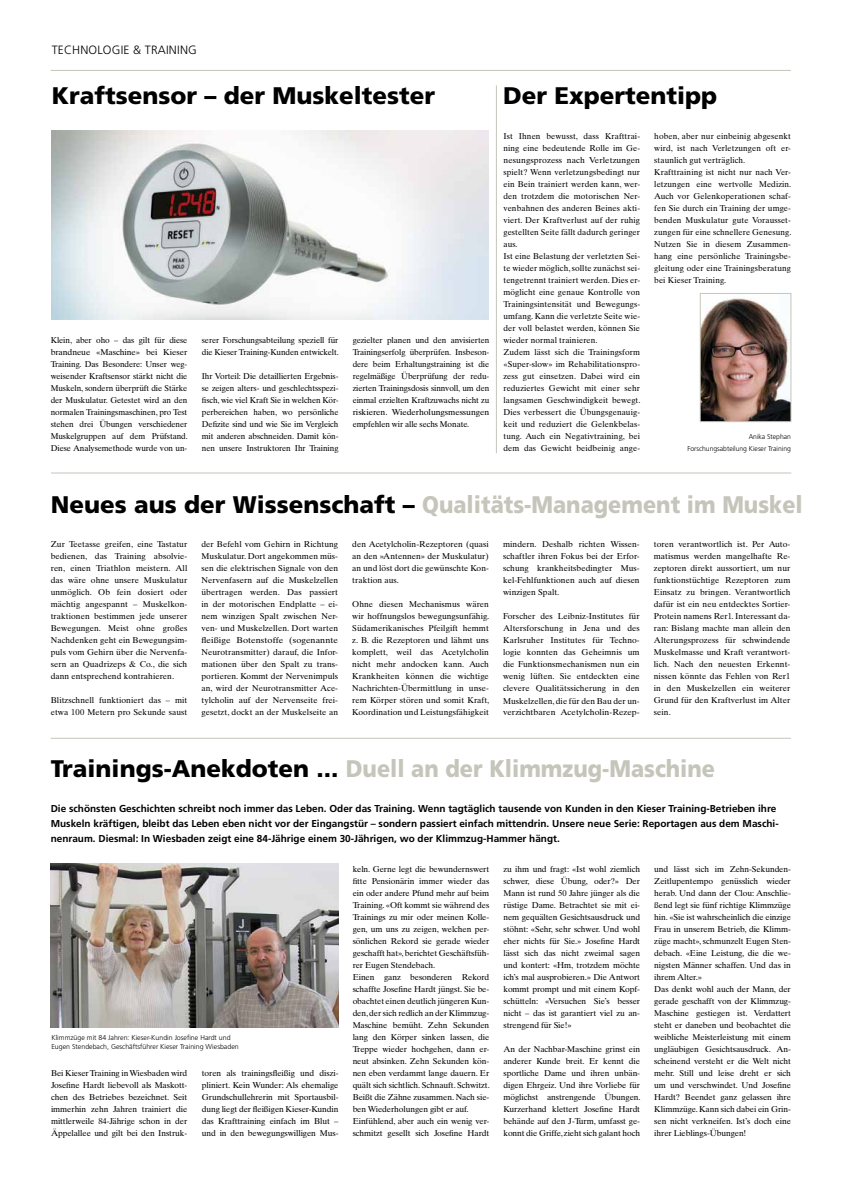
<style>
.page{position:relative;width:842px;height:1191px;background:#fff}
.page>*{position:absolute;margin:0;border:0;box-sizing:border-box;transform-origin:0 0}
.t1{font:900 24px "Frutiger LT";color:#c6c5bb;scale:.9 1}
.t2{font:900 24px "Frutiger LT";color:#000}
.t3{font:300 12px "Frutiger LT";color:#000}
.t4{font:700 10px/15px "Frutiger LT";color:#000}
.t5{font:8.5px/12px "Times Ten CE";letter-spacing:-.01em;color:#000;text-align:justify}
.t6{font:8.5px/12px "Times Ten CE";letter-spacing:.01em;color:#000}
.t7{font:300 7px/12px "Frutiger LT";color:#000;text-align:right}
.s1{color:#000}
</style>
<div class="page">
<hr style="left:51px;top:70px;width:740px;height:1px;background:#c6c5bb">
<hr style="left:51px;top:473px;width:740px;height:1px;background:#c6c5bb">
<hr style="left:51px;top:738px;width:740px;height:1px;background:#c6c5bb">
<hr style="left:496px;top:85px;width:1px;height:368px;background:#c6c5bb">
<img style="left:702px;top:298px;width:87px;height:122px">
<div style="left:700px;top:293px;width:91px;height:129px;border:1px solid #c6c5bb"></div>
<img style="left:51px;top:131px;width:438px;height:188px">
<img style="left:51px;top:864px;width:287px;height:163px">
<h2 class="t3" style="left:52px;top:43px;width:14px">Tech</h2>
<h2 class="t3" style="left:80px;top:43px;width:16px">nologie</h2>
<h2 class="t3" style="left:133px;top:43px;width:63px">&amp; Training</h2>
<h1 class="t2" style="left:52px;top:81px;width:385px">Kraftsensor – der Muskeltester</h1>
<h1 class="t2" style="left:503px;top:81px;width:216px">Der Expertentipp</h1>
<p class="t5" style="left:51px;top:334px;width:139px">Klein, aber oho – das gilt für diese brandneue «Maschine» bei Kieser Training. Das Besondere: Unser weg&shy;weisender Kraftsensor stärkt nicht die Muskeln, sondern überprüft die Stärke der Muskulatur. Getestet wird an den normalen Trainingsmaschinen, pro Test stehen drei Übungen verschiedener Muskelgruppen auf dem Prüfstand.<br>Diese Analysemethode wurde von un-</p>
<p class="t5" style="left:202px;top:334px;width:138px">serer Forschungsabteilung speziell für die Kieser Training-Kunden entwickelt.</p>
<p class="t5" style="left:202px;top:370px;width:138px">Ihr Vorteil: Die detaillierten Ergebnis&shy;se zeigen alters- und geschlechtsspezi&shy;fisch, wie viel Kraft Sie in welchen Kör&shy;perbereichen haben, wo persönliche Defizite sind und wie Sie im Vergleich mit anderen abschneiden. Damit kön&shy;nen unsere Instruktoren Ihr Training</p>
<p class="t5" style="left:353px;top:334px;width:138px">gezielter planen und den anvisierten Trainingserfolg überprüfen. Insbeson&shy;dere beim Erhaltungstraining ist die regelmäßige Überprüfung der redu&shy;zierten Trainingsdosis sinnvoll, um den einmal erzielten Kraftzuwachs nicht zu riskieren. Wiederholungsmessungen empfehlen wir alle sechs Monate.</p>
<p class="t6" style="left:503px;top:130px;width:139px">Ist Ihnen bewusst, dass Krafttrai&shy;ning eine bedeutende Rolle im Ge&shy;nesungsprozess nach Verletzungen spielt? Wenn verletzungsbedingt nur ein Bein trainiert werden kann, wer&shy;den trotzdem die motorischen Ner&shy;venbahnen des anderen Beines akti&shy;viert. Der Kraftverlust auf der ruhig gestellten Seite fällt dadurch geringer aus.<br>Ist eine Belastung der verletzten Sei&shy;te wieder möglich, sollte zunächst sei&shy;tengetrennt trainiert werden. Dies er&shy;möglicht eine genaue Kontrolle von Trainingsintensität und Bewegungs&shy;umfang. Kann die verletzte Seite wie&shy;der voll belastet werden, können Sie wieder normal trainieren.<br>Zudem lässt sich die Trainingsform «Super-slow» im Rehabilitationspro&shy;zess gut einsetzen. Dabei wird ein reduziertes Gewicht mit einer sehr langsamen Geschwindigkeit bewegt.<br>Dies verbessert die Übungsgenauig&shy;keit und reduziert die Gelenkbelas&shy;tung. Auch ein Negativtraining, bei dem das Gewicht beidbeinig ange-</p>
<p class="t6" style="left:654px;top:130px;width:139px">hoben, aber nur einbeinig abgesenkt wird, ist nach Verletzungen oft er&shy;staunlich gut verträglich.<br>Krafttraining ist nicht nur nach Ver&shy;letzungen eine wertvolle Medizin.<br>Auch vor Gelenkoperationen schaf&shy;fen Sie durch ein Training der umge&shy;benden Muskulatur gute Vorausset&shy;zungen für eine schnellere Genesung.<br>Nutzen Sie in diesem Zusammen&shy;hang eine persönliche Trainingsbe&shy;gleitung oder eine Trainingsberatung bei Kieser Training.</p>
<p class="t7" style="left:687px;top:431px;width:105px">Anika Stephan<br>Forschungsabteilung Kieser Training</p>
<h1 class="t1" style="left:51px;top:490px;width:837px"><span class="s1">Neues aus der Wissenschaft –</span> Qualitäts-Management im Muskel</h1>
<p class="t5" style="left:51px;top:538px;width:138px">Zur Teetasse greifen, eine Tastatur bedienen, das Training absolvie&shy;ren, einen Triathlon meistern. All das wäre ohne unsere Muskulatur unmöglich. Ob fein dosiert oder mächtig angespannt – Muskelkon&shy;traktionen bestimmen jede unserer Bewegungen. Meist ohne großes Nachdenken geht ein Bewegungsim&shy;puls vom Gehirn über die Nervenfa&shy;sern an Quadrizeps &amp; Co., die sich dann entsprechend kontrahieren.</p>
<p class="t5" style="left:51px;top:694px;width:138px">Blitzschnell funktioniert das – mit etwa 100 Metern pro Sekunde saust</p>
<p class="t5" style="left:202px;top:538px;width:138px">der Befehl vom Gehirn in Richtung Muskulatur. Dort angekommen müs&shy;sen die elektrischen Signale von den Nervenfasern auf die Muskelzellen übertragen werden. Das passiert in der motorischen Endplatte – ei&shy;nem winzigen Spalt zwischen Ner&shy;ven- und Muskelzellen. Dort warten fleißige Botenstoffe (sogenannte Neurotransmitter) darauf, die Infor&shy;mationen über den Spalt zu trans&shy;portieren. Kommt der Nervenimpuls an, wird der Neurotransmitter Ace&shy;tylcholin auf der Nervenseite frei&shy;gesetzt, dockt an der Muskelseite an</p>
<p class="t5" style="left:352px;top:538px;width:138px">den Acetylcholin-Rezeptoren (quasi an den »Antennen» der Muskulatur) an und löst dort die gewünschte Kon&shy;traktion aus.</p>
<p class="t5" style="left:352px;top:598px;width:139px">Ohne diesen Mechanismus wären wir hoffnungslos bewegungsunfähig.<br>Südamerikanisches Pfeilgift hemmt z. B. die Rezeptoren und lähmt uns komplett, weil das Acetylcholin nicht mehr andocken kann. Auch Krankheiten können die wichtige Nachrichten-Übermittlung in unse&shy;rem Körper stören und somit Kraft, Koordination und Leistungsfähigkeit</p>
<p class="t5" style="left:503px;top:538px;width:138px">mindern. Deshalb richten Wissen&shy;schaftler ihren Fokus bei der Erfor&shy;schung krankheitsbedingter Mus&shy;kel-Fehlfunktionen auch auf diesen winzigen Spalt.</p>
<p class="t5" style="left:503px;top:610px;width:138px">Forscher des Leibniz-Institutes für Altersforschung in Jena und des Karlsruher Institutes für Techno&shy;logie konnten das Geheimnis um die Funktionsmechanismen nun ein wenig lüften. Sie entdeckten eine clevere Qualitätssicherung in den Muskelzellen, die für den Bau der un&shy;verzichtbaren Acetylcholin-Rezep-</p>
<p class="t5" style="left:654px;top:538px;width:138px">toren verantwortlich ist. Per Auto&shy;matismus werden mangelhafte Re&shy;zeptoren direkt aussortiert, um nur funktionstüchtige Rezeptoren zum Einsatz zu bringen. Verantwortlich dafür ist ein neu entdecktes Sortier-Protein namens Rer1. Interessant da&shy;ran: Bislang machte man allein den Alterungsprozess für schwindende Muskelmasse und Kraft verantwort&shy;lich. Nach den neuesten Erkennt&shy;nissen könnte das Fehlen von Rer1 in den Muskelzellen ein weiterer Grund für den Kraftverlust im Alter sein.</p>
<h1 class="t1" style="left:51px;top:754px;width:740px"><span class="s1">Trainings-Anekdoten ...</span> Duell an der Klimmzug-Maschine</h1>
<p class="t4" style="left:51px;top:801px;width:729px">Die schönsten Geschichten schreibt noch immer das Leben. Oder das Training. Wenn tagtäglich tausende von Kunden in den Kieser Training-Betrieben ihre<br>Muskeln kräftigen, bleibt das Leben eben nicht vor der Eingangstür – sondern passiert einfach mittendrin. Unsere neue Serie: Reportagen aus dem Maschi&shy;nenraum. Diesmal: In Wiesbaden zeigt eine 84-Jährige einem 30-Jährigen, wo der Klimmzug-Hammer hängt.</p>
<p class="t7" style="left:51px;top:1033px;width:189px;line-height:9px;text-align:left">Klimmzüge mit 84 Jahren: Kieser-Kundin Josefine Hardt und<br>Eugen Stendebach, Geschäftsführer Kieser Training Wiesbaden</p>
<p class="t5" style="left:51px;top:1066px;width:138px">Bei Kieser Training in Wiesbaden wird Josefine Hardt liebevoll als Maskott&shy;chen des Betriebes bezeichnet. Seit immerhin zehn Jahren trainiert die mittlerweile 84-Jährige schon in der Äppelallee und gilt bei den Instruk-</p>
<p class="t5" style="left:202px;top:1066px;width:138px">toren als trainingsfleißig und diszi&shy;pliniert. Kein Wunder: Als ehemalige Grundschullehrerin mit Sportausbil&shy;dung liegt der fleißigen Kieser-Kundin das Krafttraining einfach im Blut – und in den bewegungswilligen Mus-</p>
<p class="t5" style="left:353px;top:862px;width:139px;text-align:left">keln. Gerne legt die bewundernswert fitte Pensionärin immer wieder das ein oder andere Pfund mehr auf beim Training. «Oft kommt sie während des Trainings zu mir oder meinen Kolle&shy;gen, um uns zu zeigen, welchen per&shy;sönlichen Rekord sie gerade wieder geschafft hat», berichtet Geschäftsfüh&shy;rer Eugen Stendebach.<br>Einen ganz besonderen Rekord schaffte Josefine Hardt jüngst. Sie be&shy;obachtet einen deutlich jüngeren Kun&shy;den, der sich redlich an der Klimmzug-Maschine bemüht. Zehn Sekunden lang den Körper sinken lassen, die Treppe wieder hochgehen, dann er&shy;neut absinken. Zehn Sekunden kön&shy;nen eben verdammt lange dauern. Er quält sich sichtlich. Schnauft. Schwitzt.<br>Beißt die Zähne zusammen. Nach sie&shy;ben Wiederholungen gibt er auf.<br>Einfühlend, aber auch ein wenig ver&shy;schmitzt gesellt sich Josefine Hardt</p>
<p class="t5" style="left:503px;top:862px;width:138px">zu ihm und fragt: «Ist wohl ziemlich schwer, diese Übung, oder?» Der Mann ist rund 50 Jahre jünger als die rüstige Dame. Betrachtet sie mit ei&shy;nem gequälten Gesichtsausdruck und stöhnt: «Sehr, sehr schwer. Und wohl eher nichts für Sie.» Josefine Hardt lässt sich das nicht zweimal sagen und kontert: «Hm, trotzdem möchte ich’s mal ausprobieren.» Die Antwort kommt prompt und mit einem Kopf&shy;schütteln: «Versuchen Sie’s besser nicht – das ist garantiert viel zu an&shy;strengend für Sie!»</p>
<p class="t5" style="left:503px;top:1042px;width:139px">An der Nachbar-Maschine grinst ein anderer Kunde breit. Er kennt die sportliche Dame und ihren unbän&shy;digen Ehrgeiz. Und ihre Vorliebe für möglichst anstrengende Übungen.<br>Kurzerhand klettert Josefine Hardt behände auf den J-Turm, umfasst ge&shy;konnt die Griffe, zieht sich galant hoch</p>
<p class="t5" style="left:654px;top:862px;width:138px;text-align:left">und lässt sich im Zehn-Sekunden-Zeitlupentempo genüsslich wieder herab. Und dann der Clou: Anschlie&shy;ßend legt sie fünf richtige Klimmzüge hin. «Sie ist wahrscheinlich die einzige Frau in unserem Betrieb, die Klimm&shy;züge macht», schmunzelt Eugen Sten&shy;debach. «Eine Leistung, die die we&shy;nigsten Männer schaffen. Und das in ihrem Alter.»<br>Das denkt wohl auch der Mann, der gerade geschafft von der Klimmzug-Maschine gestiegen ist. Verdattert steht er daneben und beobachtet die weibliche Meisterleistung mit einem ungläubigen Gesichtsausdruck. An&shy;scheinend versteht er die Welt nicht mehr. Still und leise dreht er sich um und verschwindet. Und Josefine Hardt? Beendet ganz gelassen ihre Klimmzüge. Kann sich dabei ein Grin&shy;sen nicht verkneifen. Ist’s doch eine ihrer Lieblings-Übungen!</p>
</div>
